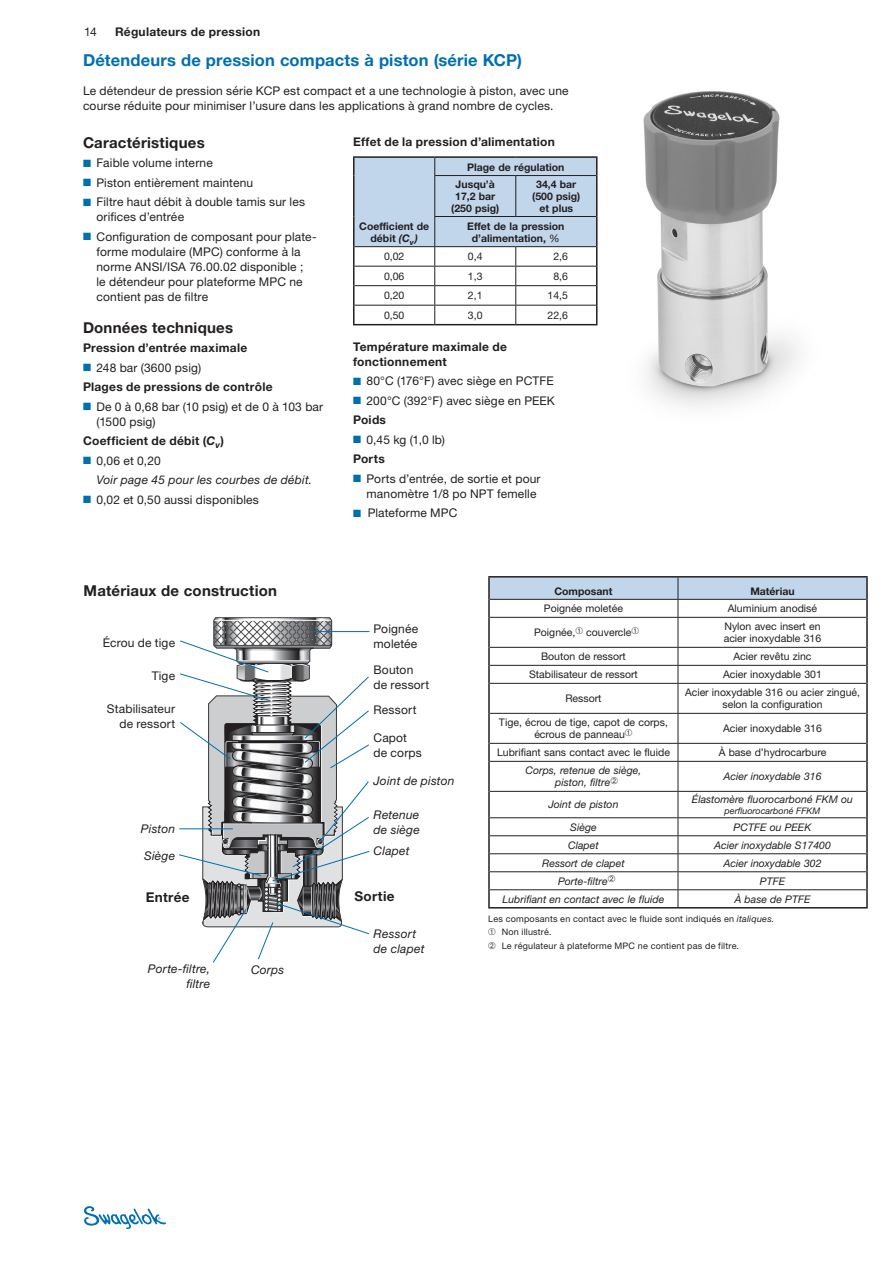
<style>
.page{position:relative;width:893px;height:1263px;background:#fff}
.page>*{position:absolute;margin:0;border:0;box-sizing:border-box;transform-origin:0 0}
.section_hd{font:700 16.5px "Helvetica Neue LT Std";letter-spacing:.01em;color:#006faf}
.subhd{font:700 15px "Helvetica Neue LT Std";letter-spacing:.015em;color:#231f20}
.image_title{font:700 13.5px "Helvetica Neue LT Std";letter-spacing:.02em;color:#231f20}
.BC_hang{font:12px/15px "Helvetica Neue LT Std";letter-spacing:.015em;color:#231f20}
.BC{font:12px/15px "Helvetica Neue LT Std";letter-spacing:.015em;color:#231f20}
.BC-2{font:700 12px/15px "Helvetica Neue LT Std";letter-spacing:.025em;color:#231f20}
.BC-3{font:italic 12px/15px "Helvetica Neue LT Std";letter-spacing:.015em;color:#231f20}
.table_bc{font:10.5px/12px "Helvetica Neue LT Std";color:#231f20;text-align:center}
.table_bci{font:italic 10.5px/12px "Helvetica Neue LT Std";color:#231f20}
.table_hd{font:700 10.5px/12px "Helvetica Neue LT Std";color:#231f20;text-align:center}
.footnotes{font:9px "Helvetica Neue LT Std";letter-spacing:.02em;color:#231f20}
.table_bci-2{font:italic 9px "Helvetica Neue LT Std";color:#231f20}
.s1{color:#006faf}
.s2{font-style:italic}
.s3{font-weight:400}
</style>
<div class="page">
<svg style="left:84px;top:1206px;width:82px;height:23px"></svg>
<svg style="left:179px;top:617px;width:191px;height:346px"></svg>
<hr style="left:488px;top:576px;width:190px;height:2px;background:#231f20">
<hr style="left:678px;top:576px;width:190px;height:2px;background:#231f20">
<hr style="left:488px;top:907px;width:190px;height:1px;background:#231f20">
<svg style="left:488px;top:577px;width:380px;height:330px"></svg>
<hr style="left:678px;top:907px;width:190px;height:1px;background:#231f20">
<img style="left:643px;top:91px;width:156px;height:317px">
<hr style="left:353px;top:156px;width:82px;height:2px;background:#231f20">
<hr style="left:435px;top:156px;width:81px;height:2px;background:#231f20">
<hr style="left:516px;top:156px;width:81px;height:2px;background:#231f20">
<svg style="left:353px;top:157px;width:244px;height:167px"></svg>
<hr style="left:353px;top:324px;width:82px;height:1px;background:#231f20">
<hr style="left:435px;top:324px;width:81px;height:1px;background:#231f20">
<hr style="left:516px;top:324px;width:81px;height:1px;background:#231f20">
<p class="BC_hang" style="left:84px;top:24px;width:14px">14</p>
<p class="BC-2" style="left:115px;top:24px;width:147px">Régulateurs de pression</p>
<p class="section_hd" style="left:83px;top:50px;width:441px">Détendeurs de pression compacts à piston (série KCP)</p>
<p class="BC" style="left:83px;top:83px;width:487px">Le détendeur de pression série KCP est compact et a une technologie à piston, avec une course réduite pour minimiser l’usure dans les applications à grand nombre de cycles.</p>
<p class="BC-2" style="left:353px;top:134px;width:203px">Effet de la pression d’alimentation</p>
<p class="subhd" style="left:83px;top:133px;width:123px">Caractéristiques</p>
<p class="BC_hang" style="left:83px;top:156px;width:131px"><span class="s1">■</span> Faible volume interne</p>
<p class="BC_hang" style="left:83px;top:175px;width:172px"><span class="s1">■</span> Piston entièrement maintenu</p>
<p class="BC_hang" style="left:96px;top:195px;width:210px;text-indent:-14px"><span class="s1">■</span> Filtre haut débit à double tamis sur les orifices d’entrée</p>
<p class="BC_hang" style="left:96px;top:229px;width:222px;text-indent:-14px"><span class="s1">■</span> Configuration de composant pour plate&shy;forme modulaire (MPC) conforme à la norme ANSI/ISA 76.00.02 disponible ;<br>le détendeur pour plateforme MPC ne contient pas de filtre</p>
<p class="subhd" style="left:83px;top:318px;width:152px">Données techniques</p>
<p class="BC-2" style="left:83px;top:340px;width:166px">Pression d’entrée maximale</p>
<p class="BC_hang" style="left:83px;top:360px;width:120px"><span class="s1">■</span> 248 bar (3600 psig)</p>
<p class="BC-2" style="left:83px;top:379px;width:191px">Plages de pressions de contrôle</p>
<p class="BC_hang" style="left:96px;top:399px;width:228px;text-indent:-14px"><span class="s1">■</span> De 0 à 0,68 bar (10 psig) et de 0 à 103 bar (1500 psig)</p>
<p class="BC-2" style="left:83px;top:433px;width:142px">Coefficient de débit (<span class="s2">C</span><sub>v</sub>)</p>
<p class="BC_hang" style="left:83px;top:453px;width:79px"><span class="s1">■</span> 0,06 et 0,20</p>
<p class="BC-3" style="left:96px;top:472px;width:217px">Voir page 45 pour les courbes de débit.</p>
<p class="BC_hang" style="left:83px;top:492px;width:177px"><span class="s1">■</span> 0,02 et 0,50 aussi disponibles</p>
<p class="table_hd" style="left:467px;top:161px;width:99px">Plage de régulation</p>
<p class="table_hd" style="left:451px;top:178px;width:50px">Jusqu’à<br>17,2 bar (250 psig)</p>
<p class="table_hd" style="left:532px;top:178px;width:50px">34,4 bar (500 psig) et plus</p>
<p class="table_hd" style="left:467px;top:220px;width:99px">Effet de la pression d’alimentation, <span class="s3">%</span></p>
<p class="table_hd" style="left:359px;top:220px;width:72px">Coefficient de débit <span class="s2">(C</span><sub>v</sub><span class="s2">)</span></p>
<p class="table_bc" style="left:384px;top:250px;width:22px">0,02</p>
<p class="table_bc" style="left:468px;top:250px;width:16px">0,4</p>
<p class="table_bc" style="left:553px;top:250px;width:16px">2,6</p>
<p class="table_bc" style="left:384px;top:270px;width:22px">0,06</p>
<p class="table_bc" style="left:468px;top:270px;width:16px">1,3</p>
<p class="table_bc" style="left:553px;top:270px;width:16px">8,6</p>
<p class="table_bc" style="left:384px;top:289px;width:22px">0,20</p>
<p class="table_bc" style="left:468px;top:289px;width:16px">2,1</p>
<p class="table_bc" style="left:548px;top:289px;width:22px">14,5</p>
<p class="table_bc" style="left:384px;top:309px;width:22px">0,50</p>
<p class="table_bc" style="left:468px;top:309px;width:16px">3,0</p>
<p class="table_bc" style="left:548px;top:309px;width:22px">22,6</p>
<p class="BC-2" style="left:353px;top:339px;width:156px">Température maximale de fonctionnement</p>
<p class="BC_hang" style="left:353px;top:373px;width:202px"><span class="s1">■</span> 80°C (176°F) avec siège en PCTFE</p>
<p class="BC_hang" style="left:353px;top:393px;width:203px"><span class="s1">■</span> 200°C (392°F) avec siège en PEEK</p>
<p class="BC-2" style="left:353px;top:412px;width:35px">Poids</p>
<p class="BC_hang" style="left:353px;top:432px;width:93px"><span class="s1">■</span> 0,45 kg (1,0 lb)</p>
<p class="BC-2" style="left:353px;top:451px;width:33px">Ports</p>
<p class="BC_hang" style="left:366px;top:471px;width:176px;text-indent:-14px"><span class="s1">■</span> Ports d’entrée, de sortie et pour manomètre 1/8 po NPT femelle</p>
<p class="BC" style="left:353px;top:505px;width:106px"><span class="s1">■</span> Plateforme MPC</p>
<p class="subhd" style="left:84px;top:581px;width:195px">Matériaux de construction</p>
<p class="BC" style="left:103px;top:635px;width:74px">Écrou de tige</p>
<p class="BC" style="left:152px;top:668px;width:25px">Tige</p>
<p class="BC" style="left:107px;top:701px;width:70px;text-align:right">Stabilisateur de ressort</p>
<p class="BC-3" style="left:141px;top:821px;width:36px">Piston</p>
<p class="BC-3" style="left:144px;top:848px;width:33px">Siège</p>
<p class="BC" style="left:374px;top:621px;width:46px">Poignée moletée</p>
<p class="BC" style="left:374px;top:662px;width:57px">Bouton de ressort</p>
<p class="BC" style="left:374px;top:702px;width:44px">Ressort</p>
<p class="BC" style="left:374px;top:730px;width:50px">Capot de corps</p>
<p class="BC-3" style="left:374px;top:773px;width:82px">Joint de piston</p>
<p class="BC-3" style="left:374px;top:807px;width:48px">Retenue de siège</p>
<p class="BC-3" style="left:374px;top:842px;width:37px">Clapet</p>
<p class="image_title" style="left:146px;top:889px;width:45px">Entrée</p>
<p class="image_title" style="left:355px;top:888px;width:41px">Sortie</p>
<p class="BC-3" style="left:374px;top:925px;width:52px">Ressort de clapet</p>
<p class="BC-3" style="left:251px;top:962px;width:35px">Corps</p>
<p class="BC-3" style="left:148px;top:961px;width:64px;text-align:right">Porte-filtre, filtre</p>
<p class="table_hd" style="left:554px;top:585px;width:60px">Composant</p>
<p class="table_hd" style="left:750px;top:585px;width:46px">Matériau</p>
<p class="table_bc" style="left:544px;top:602px;width:81px">Poignée moletée</p>
<p class="table_bc" style="left:728px;top:602px;width:91px">Aluminium anodisé</p>
<p class="table_bc" style="left:534px;top:626px;width:107px">Poignée,➀ couvercle➀</p>
<p class="table_bc" style="left:724px;top:620px;width:99px;text-align:left">Nylon avec insert en acier inoxydable 316</p>
<p class="table_bc" style="left:541px;top:650px;width:86px">Bouton de ressort</p>
<p class="table_bc" style="left:733px;top:650px;width:80px">Acier revêtu zinc</p>
<p class="table_bc" style="left:529px;top:668px;width:110px">Stabilisateur de ressort</p>
<p class="table_bc" style="left:723px;top:668px;width:100px">Acier inoxydable 301</p>
<p class="table_bc" style="left:565px;top:692px;width:38px">Ressort</p>
<p class="table_bc" style="left:685px;top:686px;width:176px">Acier inoxydable 316 ou acier zingué, selon la configuration</p>
<p class="table_bc" style="left:499px;top:716px;width:171px">Tige, écrou de tige, capot de corps, écrous de panneau➀</p>
<p class="table_bc" style="left:723px;top:722px;width:100px">Acier inoxydable 316</p>
<p class="table_bc" style="left:497px;top:746px;width:174px">Lubrifiant sans contact avec le fluide</p>
<p class="table_bc" style="left:719px;top:746px;width:109px">À base d’hydrocarbure</p>
<p class="table_bci" style="left:555px;top:764px;width:88px;text-indent:-30px">Corps, retenue de siège, piston, filtre➁</p>
<p class="table_bci" style="left:723px;top:770px;width:100px">Acier inoxydable 316</p>
<p class="table_bci" style="left:548px;top:798px;width:72px">Joint de piston</p>
<p class="table_bci" style="left:692px;top:793px;width:163px">Élastomère fluorocarboné FKM ou</p>
<p class="table_bci-2" style="left:724px;top:805px;width:97px">perfluorocarboné FFKM</p>
<p class="table_bci" style="left:570px;top:821px;width:28px">Siège</p>
<p class="table_bci" style="left:734px;top:821px;width:79px">PCTFE ou PEEK</p>
<p class="table_bci" style="left:568px;top:839px;width:32px">Clapet</p>
<p class="table_bci" style="left:714px;top:839px;width:118px">Acier inoxydable S17400</p>
<p class="table_bci" style="left:542px;top:857px;width:84px">Ressort de clapet</p>
<p class="table_bci" style="left:723px;top:857px;width:100px">Acier inoxydable 302</p>
<p class="table_bci" style="left:558px;top:875px;width:59px">Porte-filtre➁</p>
<p class="table_bci" style="left:760px;top:875px;width:27px">PTFE</p>
<p class="table_bci" style="left:503px;top:893px;width:163px">Lubrifiant en contact avec le fluide</p>
<p class="table_bci" style="left:734px;top:893px;width:78px">À base de PTFE</p>
<p class="footnotes" style="left:488px;top:913px;width:288px">Les composants en contact avec le fluide sont indiqués en <span class="s2">italiques.</span></p>
<p class="footnotes" style="left:488px;top:926px;width:65px">➀ Non illustré.</p>
<p class="footnotes" style="left:488px;top:940px;width:252px">➁ Le régulateur à plateforme MPC ne contient pas de filtre.</p>
</div>
